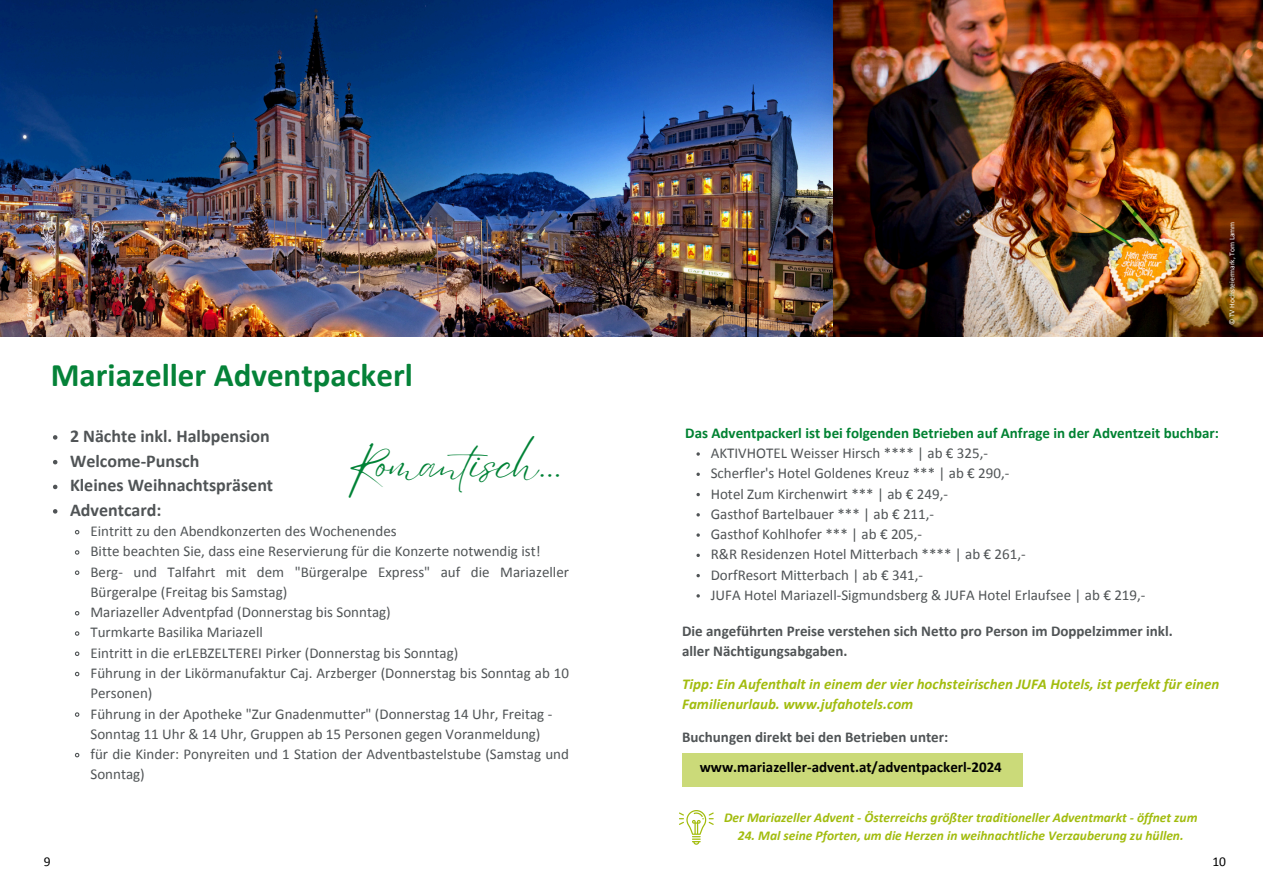
<style>
.page{position:relative;width:1263px;height:894px;background:#fff}
.page>*{position:absolute;margin:0;border:0;box-sizing:border-box;transform-origin:0 0}
.t1{font:41.85px "Eyesome Script";color:#008236}
.t2{font:700 33px "Calibri";color:#058238}
.t3{font:700 18px "Calibri";color:#505456}
.t4{font:15px/20.2px "Calibri";color:#505456}
.t5{font:700 15px/20.2px "Calibri";color:#505456}
.t6{font:italic 700 15px/20.2px "Calibri";color:#a2bc0e}
.t7{font:700 15px "Calibri";color:#008232}
.t8{font:700 15px "Calibri";color:#000}
.t9{font:italic 700 13.5px "Calibri";color:#a2bc0e}
.t10{font:13.5px "Calibri";color:#000}
.t11{font:7.5px "Calibri";color:#fff}
</style>
<div class="page">
<img style="left:0;top:0;width:1263px;height:336px">
<div style="left:682px;top:752px;width:341px;height:34px;background:#cbda79"></div>
<svg style="left:679px;top:810px;width:35px;height:34px"></svg>
<svg style="left:53px;top:509px;width:4px;height:4px"></svg>
<svg style="left:74px;top:530px;width:6px;height:5px"></svg>
<svg style="left:74px;top:550px;width:6px;height:5px"></svg>
<svg style="left:74px;top:570px;width:6px;height:5px"></svg>
<svg style="left:74px;top:611px;width:6px;height:5px"></svg>
<svg style="left:74px;top:631px;width:6px;height:5px"></svg>
<svg style="left:74px;top:651px;width:6px;height:5px"></svg>
<svg style="left:75px;top:671px;width:5px;height:6px"></svg>
<svg style="left:74px;top:712px;width:6px;height:5px"></svg>
<svg style="left:74px;top:752px;width:6px;height:6px"></svg>
<svg style="left:696px;top:472px;width:4px;height:4px"></svg>
<svg style="left:696px;top:492px;width:4px;height:4px"></svg>
<svg style="left:696px;top:513px;width:4px;height:3px"></svg>
<svg style="left:696px;top:553px;width:4px;height:4px"></svg>
<svg style="left:696px;top:574px;width:4px;height:3px"></svg>
<svg style="left:53px;top:435px;width:4px;height:4px"></svg>
<svg style="left:53px;top:460px;width:4px;height:4px"></svg>
<svg style="left:53px;top:484px;width:4px;height:5px"></svg>
<h4 class="t11" style="left:26px;top:325px;width:57px;rotate:-90deg">© Fred Lindmoser</h4>
<h4 class="t11" style="left:1229px;top:325px;width:105px;rotate:-90deg">© TV Hochsteiermark, Tom Lamm</h4>
<p class="t2" style="left:51px;top:361px;width:364px">Mariazeller Adventpackerl</p>
<p class="t3" style="left:70px;top:428px;width:201px">2 Nächte inkl. Halbpension</p>
<p class="t3" style="left:70px;top:453px;width:131px">Welcome-Punsch</p>
<p class="t3" style="left:70px;top:478px;width:205px">Kleines Weihnachtspräsent</p>
<p class="t1" style="left:347px;top:437px;width:216px">Romantisch...</p>
<h2 class="t3" style="left:70px;top:502px;width:93px">Adventcard:</h2>
<p class="t4" style="left:90px;top:522px;width:308px">Eintritt zu den Abendkonzerten des Wochenendes</p>
<p class="t4" style="left:90px;top:542px;width:452px">Bitte beachten Sie, dass eine Reservierung für die Konzerte notwendig ist!</p>
<p class="t4" style="left:90px;top:562px;width:480px">Berg- und Talfahrt mit dem "Bürgeralpe Express" auf die Mariazeller<br>Bürgeralpe (Freitag bis Samstag)</p>
<h1 class="t4" style="left:90px;top:603px;width:302px">Mariazeller Adventpfad (Donnerstag bis Sonntag)</h1>
<p class="t4" style="left:90px;top:623px;width:174px">Turmkarte Basilika Mariazell</p>
<p class="t4" style="left:90px;top:643px;width:369px">Eintritt in die erLEBZELTEREI Pirker (Donnerstag bis Sonntag)</p>
<p class="t4" style="left:90px;top:664px;width:480px">Führung in der Likörmanufaktur Caj. Arzberger (Donnerstag bis Sonntag ab 10<br>Personen)</p>
<p class="t4" style="left:90px;top:704px;width:463px">Führung in der Apotheke "Zur Gnadenmutter" (Donnerstag 14 Uhr, Freitag -<br>Sonntag 11 Uhr &amp; 14 Uhr, Gruppen ab 15 Personen gegen Voranmeldung)</p>
<p class="t4" style="left:90px;top:745px;width:480px">für die Kinder: Ponyreiten und 1 Station der Adventbastelstube (Samstag und<br>Sonntag)</p>
<p class="t7" style="left:685px;top:426px;width:535px">Das Adventpackerl ist bei folgenden Betrieben auf Anfrage in der Adventzeit buchbar:</p>
<p class="t4" style="left:711px;top:444px;width:279px">AKTIVHOTEL Weisser Hirsch **** | ab € 325,-</p>
<p class="t4" style="left:711px;top:464px;width:300px">Scherfler's Hotel Goldenes Kreuz *** | ab € 290,-</p>
<p class="t4" style="left:711px;top:484px;width:239px">Hotel Zum Kirchenwirt *** | ab € 249,-</p>
<p class="t4" style="left:711px;top:504px;width:225px">Gasthof Bartelbauer *** | ab € 211,-</p>
<p class="t4" style="left:711px;top:525px;width:213px">Gasthof Kohlhofer *** | ab € 205,-</p>
<h4 class="t4" style="left:711px;top:545px;width:317px">R&amp;R Residenzen Hotel Mitterbach **** | ab € 261,-</h4>
<p class="t4" style="left:711px;top:565px;width:214px">DorfResort Mitterbach | ab € 341,-</p>
<p class="t4" style="left:711px;top:585px;width:436px">JUFA Hotel Mariazell-Sigmundsberg &amp; JUFA Hotel Erlaufsee | ab € 219,-</p>
<p class="t5" style="left:682px;top:621px;width:492px">Die angeführten Preise verstehen sich Netto pro Person im Doppelzimmer inkl. aller Nächtigungsabgaben.</p>
<p class="t6" style="left:682px;top:675px;width:539px">Tipp: Ein Aufenthalt in einem der vier hochsteirischen JUFA Hotels, ist perfekt für einen<br>Familienurlaub. www.jufahotels.com</p>
<h6 class="t5" style="left:682px;top:728px;width:268px">Buchungen direkt bei den Betrieben unter:</h6>
<p class="t8" style="left:700px;top:760px;width:304px">www.mariazeller-advent.at/adventpackerl-2024</p>
<p class="t9" style="left:724px;top:812px;width:475px">Der Mariazeller Advent - Österreichs größter traditioneller Adventmarkt - öffnet zum</p>
<p class="t9" style="left:738px;top:830px;width:447px">24. Mal seine Pforten, um die Herzen in weihnachtliche Verzauberung zu hüllen.</p>
<h4 class="t10" style="left:44px;top:856px;width:8px">9</h4>
<h4 class="t10" style="left:1212px;top:855px;width:15px">10</h4>
</div>
